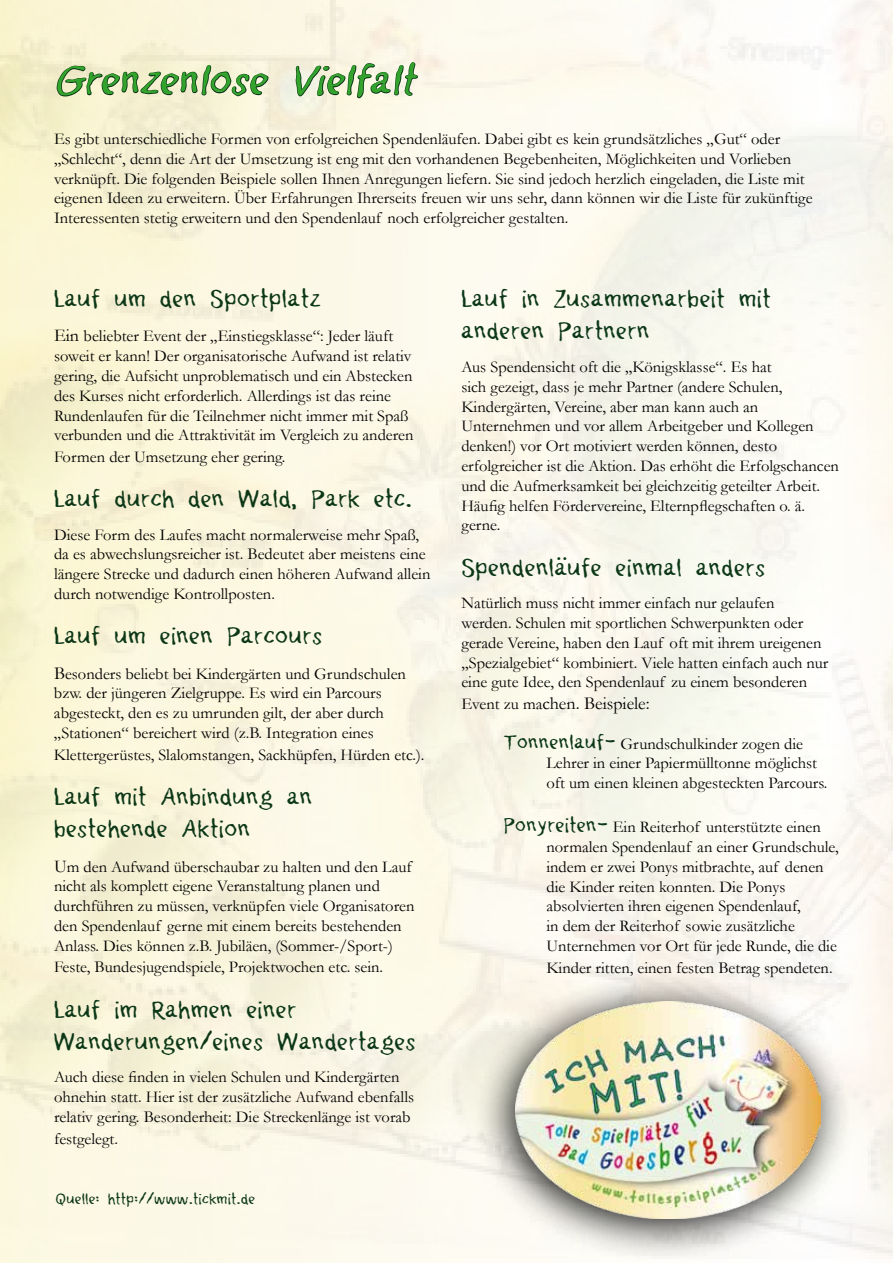
<style>
.page{position:relative;width:893px;height:1263px;background:#fff}
.page>*{position:absolute;margin:0;border:0;box-sizing:border-box;transform-origin:0 0}
.t1{font:italic 45px "Talktothehand";color:#32a42c}
.t2{font:27px/32.4px "Talktothehand";color:#0c3817}
.t3{font:25.5px "Times";color:#0c3817}
.t4{font:18px "Garamond";color:#000}
.t5{font:16.5px/19.8px "Garamond";color:#000}
.t6{font:16.5px "Talktothehand";color:#0c3817}
.s1{font-size:18px}
.s2{font-size:16.5px}
.s3{font-family:"Talktothehand";font-size:22.5px;color:#0c3817}
</style>
<div class="page">
<div style="left:0;top:0;width:893px;height:1263px;background:linear-gradient(to right,#f9f4d6,#fafaf8)"></div>
<svg style="left:56px;top:64px;width:214px;height:81px;background:#e0dfc1"></svg>
<svg style="left:295px;top:42px;width:124px;height:64px;background:#d9dbc7"></svg>
<div style="left:470px;top:968px;width:379px;height:292px;background:#000;opacity:.91"></div>
<img style="left:515px;top:1001px;width:306px;height:218px">
<h1 class="t1" style="left:54px;top:54px;width:375px">Grenzenlose Vielfalt</h1>
<p class="t5" style="left:54px;top:129px;width:760px">Es gibt unterschiedliche Formen von erfolgreichen Spendenläufen. Dabei gibt es kein grundsätzliches „Gut“ oder „Schlecht“, denn die Art der Umsetzung ist eng mit den vorhandenen Begebenheiten, Möglichkeiten und Vorlieben verknüpft. Die folgenden Beispiele sollen Ihnen Anregungen liefern. Sie sind jedoch herzlich eingeladen, die Liste mit eigenen Ideen zu erweitern. Über Erfahrungen Ihrerseits freuen wir uns sehr, dann können wir die Liste für zukünftige Interessenten stetig erweitern und den Spendenlauf noch erfolgreicher gestalten.</p>
<h2 class="t2" style="left:54px;top:281px;width:269px">Lauf um den Sportplatz</h2>
<p class="t5" style="left:54px;top:326px;width:361px"><span class="s1">Ein</span> beliebter Event der „Einstiegsklasse“: Jeder läuft soweit er kann! Der organisatorische Aufwand ist relativ gering, die Aufsicht unproblematisch und ein Abstecken des Kurses nicht erforderlich. Allerdings ist das reine Rundenlaufen für die Teilnehmer nicht immer mit Spaß verbunden und die Attraktivität im Vergleich zu anderen</p>
<p class="t5" style="left:54px;top:447px;width:233px">Formen der Umsetzung eher gering.</p>
<h2 class="t2" style="left:54px;top:481px;width:360px">Lauf durch den Wald, Park etc.</h2>
<p class="t5" style="left:54px;top:524px;width:378px">Diese Form des Laufes macht normalerweise mehr Spaß, da es abwechslungsreicher ist. Bedeutet aber meistens eine längere Strecke und dadurch einen höheren Aufwand allein durch notwendige Kontrollposten.</p>
<h2 class="t2" style="left:54px;top:619px;width:270px">Lauf um einen Parcours</h2>
<p class="t5" style="left:54px;top:663px;width:353px"><span class="s1">B</span>esonders beliebt bei Kindergärten und Grundschulen bzw. der jüngeren Zielgruppe. Es wird ein Parcours abgesteckt, den es zu umrunden gilt, der aber durch „Stationen“ bereichert wird (z.B. Integration eines</p>
<p class="t5" style="left:54px;top:744px;width:372px">Klettergerüstes, Slalomstangen, Sackhüpfen, Hürden etc.).</p>
<h2 class="t2" style="left:54px;top:779px;width:260px">Lauf mit Anbindung an bestehende Aktion</h2>
<p class="t5" style="left:54px;top:856px;width:362px"><span class="s1">U</span>m den Aufwand überschaubar zu halten und den Lauf nicht als komplett eigene Veranstaltung planen und durchführen zu müssen, verknüpfen viele Organisatoren den Spendenlauf gerne mit einem bereits bestehenden Anlass. Dies können z.B. Jubiläen, (Sommer-/Sport-)</p>
<p class="t5" style="left:54px;top:957px;width:331px">Feste, Bundesjugendspiele, Projektwochen etc. sein.</p>
<h2 class="t2" style="left:54px;top:992px;width:364px">Lauf im Rahmen einer<br>Wanderungen/eines Wandertages</h2>
<p class="t5" style="left:54px;top:1067px;width:362px">Auch diese finden in vielen Schulen und Kindergärten ohnehin statt. Hier ist der zusätzliche Aufwand ebenfalls relativ gering. Besonderheit: Die Streckenlänge ist vorab</p>
<p class="t5" style="left:54px;top:1128px;width:66px">festgelegt.</p>
<p class="t6" style="left:56px;top:1189px;width:201px">Quelle: http://www.tickmit.de</p>
<h2 class="t2" style="left:461px;top:281px;width:312px">Lauf in Zusammenarbeit mit anderen Partnern</h2>
<p class="t5" style="left:461px;top:357px;width:379px">Aus Spendensicht oft die „Königsklasse“. Es hat<br>sich gezeigt, dass je mehr Partner (andere Schulen, Kindergärten, Vereine, aber man kann auch an Unternehmen und vor allem Arbeitgeber und Kollegen denken!) vor Ort motiviert werden können, desto erfolgreicher ist die Aktion. Das erhöht die Erfolgschancen und die Aufmerksamkeit bei gleichzeitig geteilter Arbeit.<br>Häufig helfen Fördervereine, Elternpflegschaften o. ä. gerne.</p>
<h2 class="t2" style="left:461px;top:550px;width:306px">Spendenläufe einmal anders</h2>
<p class="t5" style="left:461px;top:593px;width:368px">Natürlich muss nicht immer einfach nur gelaufen werden. Schulen mit sportlichen Schwerpunkten oder gerade Vereine, haben den Lauf oft mit ihrem ureigenen „Spezialgebiet“ kombiniert. Viele hatten einfach auch nur eine gute Idee, den Spendenlauf zu einem besonderen</p>
<p class="t4" style="left:461px;top:692px;width:190px"><span class="s2">Event zu ma</span>chen. Beispiele:</p>
<p class="t5" style="left:546px;top:733px;width:282px;text-indent:-43px"><span class="s3">Tonnenlauf-</span> Grundschulkinder zogen die<br>Lehrer in einer Papiermülltonne möglichst oft um einen kleinen abgesteckten Parcours.</p>
<p class="t5" style="left:546px;top:817px;width:294px;text-indent:-43px"><span class="s3">Ponyreiten-</span> Ein Reiterhof unterstützte einen normalen Spendenlauf an einer Grundschule, indem er zwei Ponys mitbrachte, auf denen die Kinder reiten konnten. Die Ponys absolvierten ihren eigenen Spendenlauf,<br>in dem der Reiterhof sowie zusätzliche Unternehmen vor Ort für jede Runde, die die</p>
<p class="t5" style="left:546px;top:957px;width:288px">Kinder ritten, einen festen Betrag spendeten.</p>
<h3 class="t3" style="left:555px;top:527px;width:14px">..</h3>
</div>
